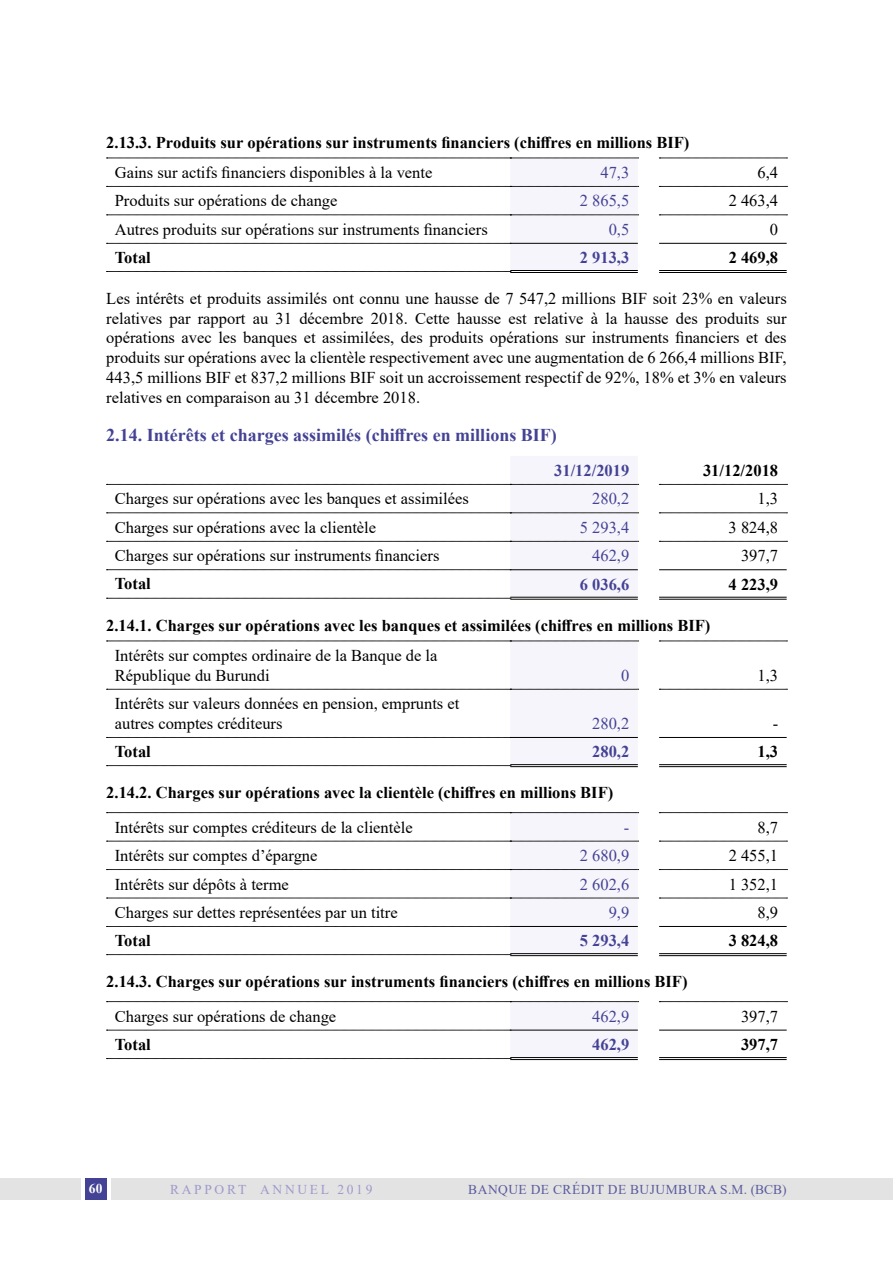
<style>
.page{position:relative;width:893px;height:1263px;background:#fff}
.page>*{position:absolute;margin:0;border:0;box-sizing:border-box;transform-origin:0 0}
.t1{font:700 18px "Times New Roman";color:#444294}
.t2{font:16.5px/19.8px "Times New Roman";color:#000}
.t3{font:700 16.5px "Times New Roman";color:#000}
.t4{font:16.5px "Times New Roman";color:#444294}
.t5{font:700 16.5px "Times New Roman";color:#444294}
.t6{font:13.5px "Times New Roman";letter-spacing:.035em;color:#5b5b9e}
.t7{font:13.5px "Times New Roman";letter-spacing:.2em;color:#9e9acb}
.t8{font:700 13.5px "Times New Roman";color:#fff}
</style>
<div class="page">
<div style="left:111px;top:1178px;width:782px;height:21px;background:#e3e3e3"></div>
<div style="left:0;top:1178px;width:81px;height:21px;background:#e3e3e3"></div>
<div style="left:85px;top:1178px;width:21px;height:21px;background:#444294"></div>
<hr style="left:510px;top:272px;width:128px;height:1px;background:#000">
<hr style="left:659px;top:270px;width:128px;height:1px;background:#000">
<hr style="left:659px;top:272px;width:128px;height:1px;background:#000">
<svg style="left:659px;top:158px;width:128px;height:1px"></svg>
<svg style="left:659px;top:186px;width:128px;height:1px"></svg>
<svg style="left:659px;top:215px;width:128px;height:1px"></svg>
<svg style="left:106px;top:158px;width:533px;height:114px"></svg>
<hr style="left:659px;top:243px;width:128px;height:1px;background:#000">
<hr style="left:510px;top:599px;width:128px;height:1px;background:#000">
<hr style="left:659px;top:597px;width:128px;height:1px;background:#000">
<hr style="left:659px;top:599px;width:128px;height:1px;background:#000">
<svg style="left:659px;top:484px;width:128px;height:1px"></svg>
<svg style="left:659px;top:513px;width:128px;height:1px"></svg>
<svg style="left:659px;top:541px;width:128px;height:1px"></svg>
<svg style="left:106px;top:483px;width:533px;height:116px"></svg>
<hr style="left:659px;top:569px;width:128px;height:1px;background:#000">
<hr style="left:510px;top:766px;width:128px;height:1px;background:#000">
<hr style="left:659px;top:764px;width:128px;height:1px;background:#000">
<hr style="left:659px;top:766px;width:128px;height:1px;background:#000">
<svg style="left:659px;top:641px;width:128px;height:1px"></svg>
<svg style="left:659px;top:689px;width:128px;height:1px"></svg>
<svg style="left:106px;top:641px;width:533px;height:125px"></svg>
<hr style="left:659px;top:737px;width:128px;height:1px;background:#000">
<hr style="left:510px;top:955px;width:128px;height:1px;background:#000">
<hr style="left:659px;top:953px;width:128px;height:1px;background:#000">
<hr style="left:659px;top:955px;width:128px;height:1px;background:#000">
<svg style="left:659px;top:812px;width:128px;height:1px"></svg>
<svg style="left:659px;top:841px;width:128px;height:1px"></svg>
<svg style="left:659px;top:869px;width:128px;height:1px"></svg>
<svg style="left:659px;top:898px;width:128px;height:1px"></svg>
<svg style="left:106px;top:812px;width:533px;height:143px"></svg>
<hr style="left:659px;top:926px;width:128px;height:1px;background:#000">
<hr style="left:510px;top:1059px;width:128px;height:1px;background:#000">
<hr style="left:659px;top:1057px;width:128px;height:1px;background:#000">
<hr style="left:659px;top:1059px;width:128px;height:1px;background:#000">
<svg style="left:659px;top:1001px;width:128px;height:1px"></svg>
<svg style="left:106px;top:1001px;width:533px;height:58px"></svg>
<hr style="left:659px;top:1030px;width:128px;height:1px;background:#000">
<p class="t3" style="left:106px;top:130px;width:585px">2.13.3. Produits sur opérations sur instruments financiers (chiffres en millions BIF)</p>
<p class="t2" style="left:115px;top:162px;width:319px">Gains sur actifs financiers disponibles à la vente</p>
<p class="t4" style="left:600px;top:161px;width:30px">47,3</p>
<p class="t2" style="left:757px;top:162px;width:22px">6,4</p>
<p class="t2" style="left:115px;top:190px;width:224px">Produits sur opérations de change</p>
<p class="t4" style="left:580px;top:189px;width:51px">2 865,5</p>
<p class="t2" style="left:729px;top:190px;width:51px">2 463,4</p>
<p class="t2" style="left:115px;top:219px;width:375px">Autres produits sur opérations sur instruments financiers</p>
<p class="t4" style="left:609px;top:218px;width:22px">0,5</p>
<p class="t2" style="left:770px;top:219px;width:10px">0</p>
<p class="t3" style="left:115px;top:246px;width:38px">Total</p>
<p class="t5" style="left:580px;top:246px;width:51px">2 913,3</p>
<p class="t3" style="left:729px;top:246px;width:51px">2 469,8</p>
<p class="t2" style="left:106px;top:288px;width:682px;text-align:justify">Les intérêts et produits assimilés ont connu une hausse de 7 547,2 millions BIF soit 23% en valeurs relatives par rapport au 31 décembre 2018. Cette hausse est relative à la hausse des produits sur opérations avec les banques et assimilées, des produits opérations sur instruments financiers et des produits sur opérations avec la clientèle respectivement avec une augmentation de 6 266,4 millions BIF, 443,5 millions BIF et 837,2 millions BIF soit un accroissement respectif de 92%, 18% et 3% en valeurs relatives en comparaison au 31 décembre 2018.</p>
<p class="t1" style="left:106px;top:422px;width:452px">2.14. Intérêts et charges assimilés (chiffres en millions BIF)</p>
<p class="t5" style="left:554px;top:458px;width:77px">31/12/2019</p>
<p class="t3" style="left:703px;top:458px;width:77px">31/12/2018</p>
<p class="t2" style="left:115px;top:488px;width:355px">Charges sur opérations avec les banques et assimilées</p>
<p class="t4" style="left:592px;top:487px;width:39px">280,2</p>
<p class="t2" style="left:757px;top:488px;width:22px">1,3</p>
<p class="t2" style="left:115px;top:517px;width:263px">Charges sur opérations avec la clientèle</p>
<p class="t4" style="left:580px;top:516px;width:51px">5 293,4</p>
<p class="t2" style="left:729px;top:517px;width:51px">3 824,8</p>
<p class="t2" style="left:115px;top:545px;width:326px">Charges sur opérations sur instruments financiers</p>
<p class="t4" style="left:592px;top:544px;width:39px">462,9</p>
<p class="t2" style="left:741px;top:545px;width:39px">397,7</p>
<p class="t3" style="left:115px;top:572px;width:38px">Total</p>
<p class="t5" style="left:580px;top:572px;width:51px">6 036,6</p>
<p class="t3" style="left:729px;top:572px;width:51px">4 223,9</p>
<p class="t3" style="left:106px;top:613px;width:606px">2.14.1. Charges sur opérations avec les banques et assimilées (chiffres en millions BIF)</p>
<p class="t2" style="left:115px;top:645px;width:324px">Intérêts sur comptes ordinaire de la Banque de la<br>République du Burundi</p>
<p class="t4" style="left:621px;top:663px;width:10px">0</p>
<p class="t2" style="left:757px;top:665px;width:22px">1,3</p>
<p class="t2" style="left:115px;top:693px;width:346px">Intérêts sur valeurs données en pension, emprunts et autres comptes créditeurs</p>
<p class="t4" style="left:592px;top:712px;width:39px">280,2</p>
<p class="t2" style="left:773px;top:713px;width:7px">-</p>
<p class="t3" style="left:115px;top:740px;width:38px">Total</p>
<p class="t5" style="left:592px;top:740px;width:39px">280,2</p>
<p class="t3" style="left:757px;top:740px;width:22px">1,3</p>
<p class="t3" style="left:106px;top:780px;width:508px">2.14.2. Charges sur opérations avec la clientèle (chiffres en millions BIF)</p>
<p class="t2" style="left:115px;top:817px;width:299px">Intérêts sur comptes créditeurs de la clientèle</p>
<p class="t4" style="left:624px;top:815px;width:7px">-</p>
<p class="t2" style="left:757px;top:817px;width:22px">8,7</p>
<p class="t2" style="left:115px;top:845px;width:204px">Intérêts sur comptes d’épargne</p>
<p class="t4" style="left:580px;top:844px;width:51px">2 680,9</p>
<p class="t2" style="left:729px;top:845px;width:51px">2 455,1</p>
<p class="t2" style="left:115px;top:873px;width:176px">Intérêts sur dépôts à terme</p>
<p class="t4" style="left:580px;top:872px;width:51px">2 602,6</p>
<p class="t2" style="left:729px;top:873px;width:51px">1 352,1</p>
<p class="t2" style="left:115px;top:902px;width:284px">Charges sur dettes représentées par un titre</p>
<p class="t4" style="left:609px;top:901px;width:22px">9,9</p>
<p class="t2" style="left:757px;top:902px;width:22px">8,9</p>
<p class="t3" style="left:115px;top:929px;width:38px">Total</p>
<p class="t5" style="left:580px;top:929px;width:51px">5 293,4</p>
<p class="t3" style="left:729px;top:929px;width:51px">3 824,8</p>
<p class="t3" style="left:106px;top:969px;width:583px">2.14.3. Charges sur opérations sur instruments financiers (chiffres en millions BIF)</p>
<p class="t2" style="left:115px;top:1006px;width:223px">Charges sur opérations de change</p>
<p class="t4" style="left:592px;top:1004px;width:39px">462,9</p>
<p class="t2" style="left:741px;top:1006px;width:39px">397,7</p>
<p class="t3" style="left:115px;top:1032px;width:38px">Total</p>
<p class="t5" style="left:592px;top:1032px;width:39px">462,9</p>
<p class="t3" style="left:741px;top:1032px;width:39px">397,7</p>
<p class="t8" style="left:89px;top:1179px;width:15px">60</p>
<p class="t7" style="left:170px;top:1179px;width:204px">RAPPORT ANNUEL 2019</p>
<p class="t6" style="left:468px;top:1180px;width:320px">BANQUE DE CRÉDIT DE BUJUMBURA S.M. (BCB)</p>
</div>
